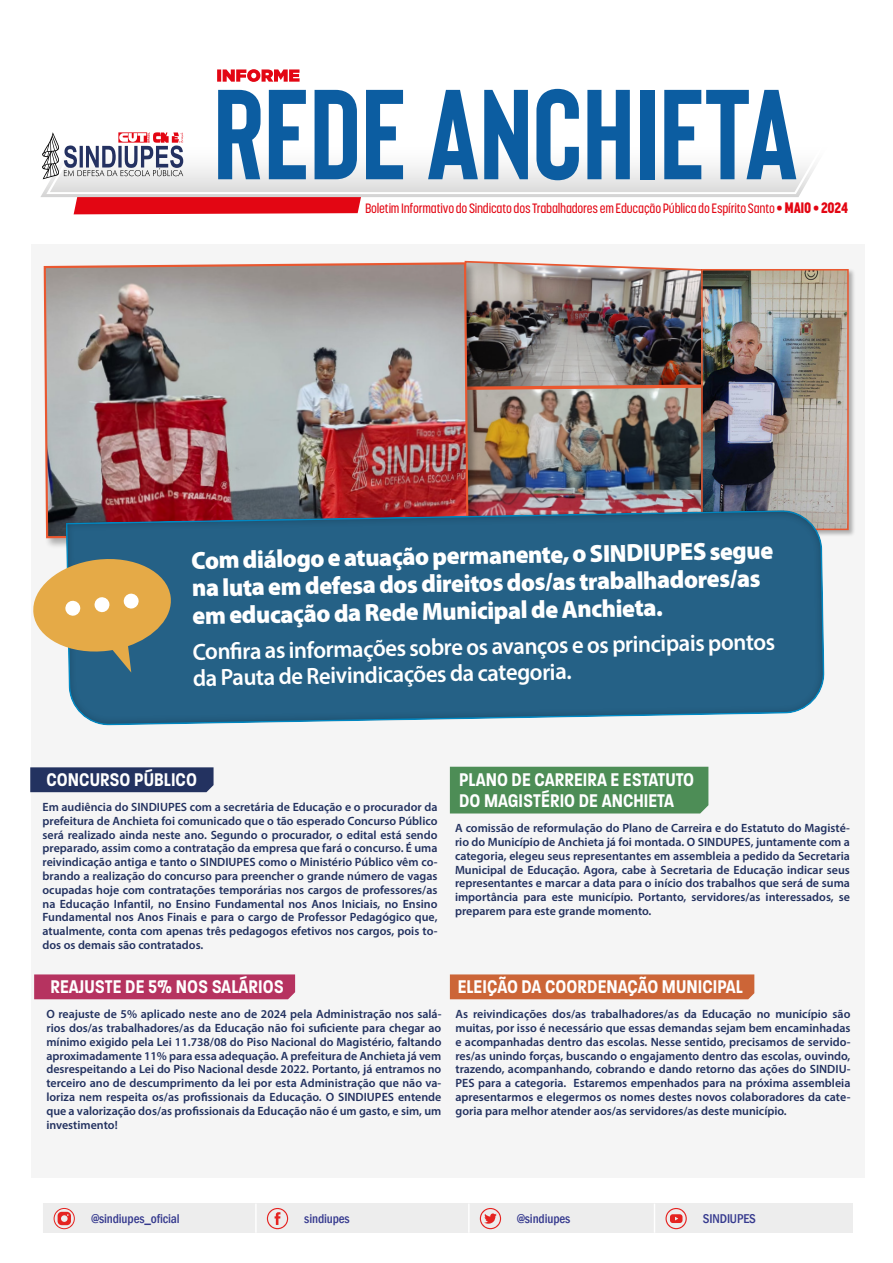
<style>
.page{position:relative;width:893px;height:1263px;background:#fff}
.page>*{position:absolute;margin:0;border:0;box-sizing:border-box;transform-origin:0 0}
.t1{font:900 24.9px/27.6px "Myriad Pro";color:#fff}
.t2{font:600 23.55px/26.1px "Myriad Pro";color:#fff}
.t3{font:600 19.8px/21px "Paralucent Condensed";letter-spacing:.005em;color:#fff}
.t4{font:500 13.5px "Korolev Condensed";letter-spacing:-.015em;color:#e30613}
.t5{font:500 condensed 13.05px "Franklin Gothic";letter-spacing:-.01em;color:#35398e}
.t6{font:600 12px/13.8px "Myriad Pro";color:#22315f;text-align:justify}
.s1{font-size:15px}
.s2{font-weight:800;font-size:15px}
</style>
<div class="page">
<div style="left:43px;top:1203px;width:809px;height:30px;background:#ededed"></div>
<hr style="left:468px;top:1203px;width:2px;height:30px;background:#fff">
<hr style="left:654px;top:1203px;width:1px;height:30px;background:#fff">
<svg style="left:53px;top:1203px;width:416px;height:29px"></svg>
<svg style="left:480px;top:1208px;width:21px;height:21px"></svg>
<svg style="left:665px;top:1208px;width:22px;height:21px"></svg>
<svg style="left:40px;top:113px;width:760px;height:84px"></svg>
<svg style="left:403px;top:116px;width:413px;height:78px"></svg>
<svg style="left:217px;top:69px;width:83px;height:13px"></svg>
<svg style="left:42px;top:90px;width:361px;height:124px"></svg>
<svg style="left:428px;top:90px;width:50px;height:89px"></svg>
<svg style="left:484px;top:90px;width:44px;height:89px"></svg>
<svg style="left:536px;top:89px;width:43px;height:91px"></svg>
<svg style="left:587px;top:90px;width:43px;height:89px"></svg>
<div style="left:640px;top:90px;width:14px;height:89px;background:#0c5da1"></div>
<svg style="left:664px;top:90px;width:132px;height:89px"></svg>
<div style="left:31px;top:244px;width:833px;height:934px;background:#f5f5f5"></div>
<div style="left:30px;top:767px;width:184px;height:25px;background:#233260"></div>
<div style="left:34px;top:974px;width:261px;height:25px;background:#b63360"></div>
<div style="left:450px;top:974px;width:304px;height:25px;background:#cc6537"></div>
<div style="left:450px;top:767px;width:258px;height:46px;background:#4d8d56"></div>
<img style="left:43px;top:262px;width:416px;height:277px">
<div style="left:700px;top:268px;width:156px;height:269px;background:#000;opacity:.3"></div>
<img style="left:459px;top:260px;width:390px;height:275px">
<svg style="left:52px;top:499px;width:786px;height:227px;background:#396788"></svg>
<svg style="left:33px;top:555px;width:140px;height:117px"></svg>
<p class="t4" style="left:365px;top:200px;width:485px">Boletim Informativo do Sindicato dos Trabalhadores em Educação Pública do Espírito Santo <span class="s1">•</span> <span class="s2">MAIO</span> <span class="s1">•</span> <span class="s2">2024</span></p>
<h1 class="t1" style="left:191px;top:547px;width:583px;rotate:-1deg">Com diálogo e atuação permanente, o SINDIUPES segue na luta em defesa dos direitos dos/as trabalhadores/as em educação da Rede Municipal de Anchieta.</h1>
<h2 class="t2" style="left:192px;top:638px;width:584px;rotate:-1deg">Confi ra as informações sobre os avanços e os principais pontos da Pauta de Reivindicações da categoria.</h2>
<h3 class="t3" style="left:47px;top:769px;width:152px">CONCURSO PÚBLICO</h3>
<p class="t6" style="left:43px;top:800px;width:396px">Em audiência do SINDIUPES com a secretária de Educação e o procurador da prefeitura de Anchieta foi comunicado que o tão esperado Concurso Público será realizado ainda neste ano. Segundo o procurador, o edital está sendo preparado, assim como a contratação da empresa que fará o concurso. É uma reivindicação antiga e tanto o SINDIUPES como o Ministério Público vêm co&shy;brando a realização do concurso para preencher o grande número de vagas ocupadas hoje com contratações temporárias nos cargos de professores/as na Educação Infantil, no Ensino Fundamental nos Anos Iniciais, no Ensino Fundamental nos Anos Finais e para o cargo de Professor Pedagógico que, atualmente, conta com apenas três pedagogos efetivos nos cargos, pois to&shy;dos os demais são contratados.</p>
<h3 class="t3" style="left:50px;top:976px;width:235px">REAJUSTE DE 5% NOS SALÁRIOS</h3>
<p class="t6" style="left:46px;top:1007px;width:396px">O reajuste de 5% aplicado neste ano de 2024 pela Administração nos salá&shy;rios dos/as trabalhadores/as da Educação não foi suficiente para chegar ao mínimo exigido pela Lei 11.738/08 do Piso Nacional do Magistério, faltando aproximadamente 11% para essa adequação. A prefeitura de Anchieta já vem desrespeitando a Lei do Piso Nacional desde 2022. Portanto, já entramos no terceiro ano de descumprimento da lei por esta Administração que não va&shy;loriza nem respeita os/as profissionais da Educação. O SINDIUPES entende que a valorização dos/as profissionais da Educação não é um gasto, e sim, um investimento!</p>
<h3 class="t3" style="left:459px;top:769px;width:237px">PLANO DE CARREIRA E ESTATUTO<br>DO MAGISTÉRIO DE ANCHIETA</h3>
<p class="t6" style="left:455px;top:821px;width:396px">A comissão de reformulação do Plano de Carreira e do Estatuto do Magisté&shy;rio do Município de Anchieta já foi montada. O SINDUPES, juntamente com a categoria, elegeu seus representantes em assembleia a pedido da Secretaria Municipal de Educação. Agora, cabe à Secretaria de Educação indicar seus representantes e marcar a data para o início dos trabalhos que será de suma importância para este município. Portanto, servidores/as interessados, se preparem para este grande momento.</p>
<h3 class="t3" style="left:458px;top:976px;width:287px">ELEIÇÃO DA COORDENAÇÃO MUNICIPAL</h3>
<p class="t6" style="left:455px;top:1007px;width:396px">As reivindicações dos/as trabalhadores/as da Educação no município são muitas, por isso é necessário que essas demandas sejam bem encaminhadas e acompanhadas dentro das escolas. Nesse sentido, precisamos de servido&shy;res/as unindo forças, buscando o engajamento dentro das escolas, ouvindo, trazendo, acompanhando, cobrando e dando retorno das ações do SINDIU-PES para a categoria. Estaremos empenhados para na próxima assembleia apresentarmos e elegermos os nomes destes novos colaboradores da cate&shy;goria para melhor atender aos/as servidores/as deste município.</p>
<p class="t5" style="left:91px;top:1210px;width:90px">@sindiupes_oficial</p>
<p class="t5" style="left:304px;top:1210px;width:47px">sindiupes</p>
<p class="t5" style="left:517px;top:1210px;width:55px">@sindiupes</p>
<p class="t5" style="left:703px;top:1210px;width:54px">SINDIUPES</p>
</div>
